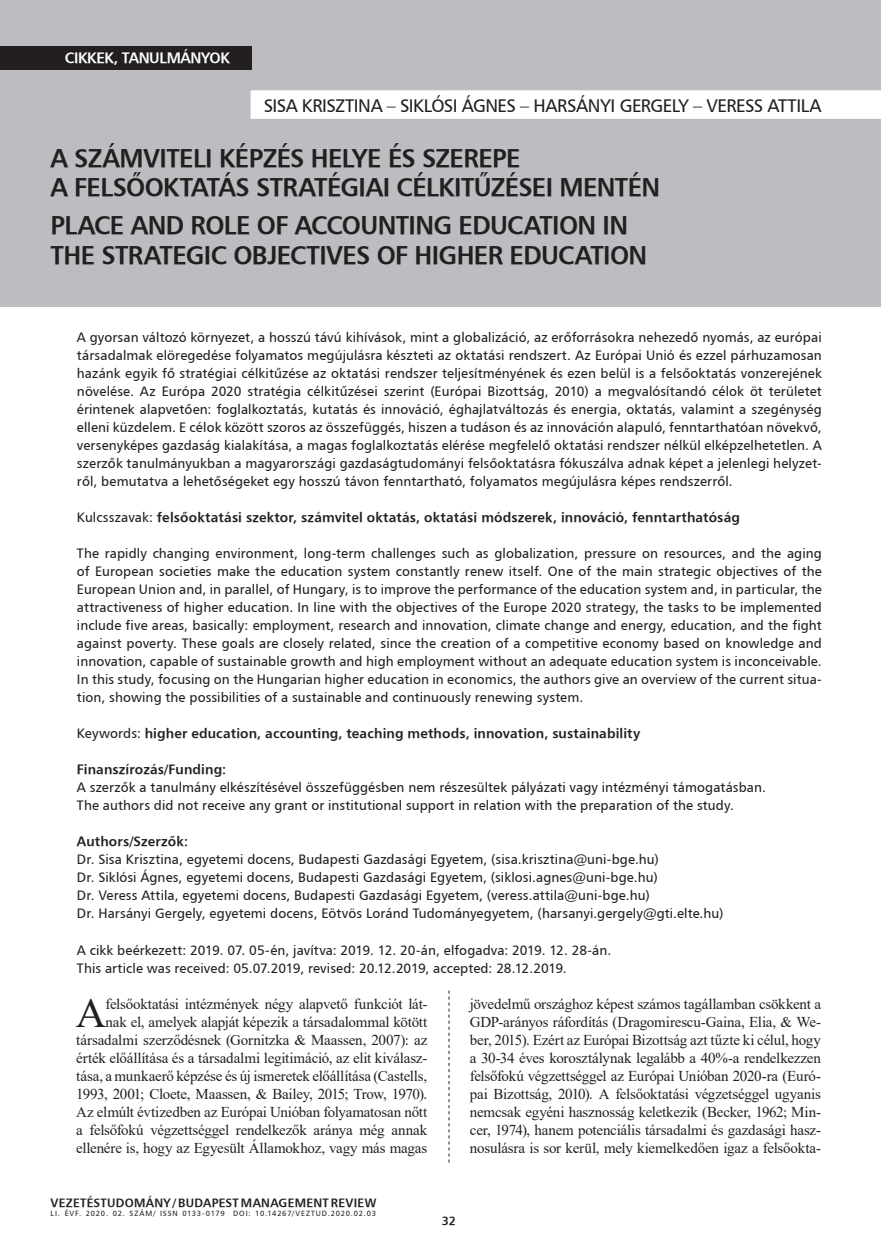
<style>
.page{position:relative;width:881px;height:1255px;background:#fff}
.page>*{position:absolute;margin:0;border:0;box-sizing:border-box;transform-origin:0 0}
.Iniciálé{font:42.15px "Times New Roman";color:#231f20}
.kenyérszöveg_behúzás{font:25.5px/29.2px "H Humanist 777 BT Bold";letter-spacing:-.025em;color:#231f20}
.kenyérszöveg_behúzás-2{font:18px "H Humanist 777 BT";letter-spacing:-.03em;color:#231f20}
.Iniciálé-2{font:15px/18px "Times New Roman";letter-spacing:-.015em;color:#231f20;text-align:right}
.t1{font:15px "H Humanist 777 BT Bold";letter-spacing:-.025em;color:#fff}
.Kezdő_oldal_bevezető{font:13.5px/18px "H Humanist 777 BT";letter-spacing:.005em;color:#231f20;text-align:justify}
.Kezdő_oldal_bevezető-2{font:13.5px "H Humanist 777 BT Bold";letter-spacing:.01em;color:#231f20}
.t2{font:12px "H Humanist 777 BT Bold";letter-spacing:.02em;color:#231f20}
.t3{font:7.5px "H Humanist 777 BT";letter-spacing:.1em;color:#231f20}
.s1{font-family:"H Humanist 777 BT"}
</style>
<div class="page">
<svg style="left:448px;top:990px;width:1px;height:172px"></svg>
<div style="left:0;top:0;width:880px;height:306px;background:#bcbdc0"></div>
<div style="left:0;top:46px;width:251px;height:23px;background:#231f20"></div>
<div style="left:250px;top:90px;width:630px;height:29px;background:#fff"></div>
<p class="t1" style="left:65px;top:49px;width:166px">CIKKEK, TANULMÁNYOK</p>
<p class="kenyérszöveg_behúzás-2" style="left:264px;top:94px;width:559px">SISA KRISZTINA – SIKLÓSI ÁGNES – HARSÁNYI GERGELY – VERESS ATTILA</p>
<p class="kenyérszöveg_behúzás" style="left:51px;top:143px;width:611px">A SZÁMVITELI KÉPZÉS HELYE ÉS SZEREPE<br>A FELSŐOKTATÁS STRATÉGIAI CÉLKITŰZÉSEI MENTÉN</p>
<p class="kenyérszöveg_behúzás" style="left:51px;top:210px;width:598px">PLACE AND ROLE OF ACCOUNTING EDUCATION IN<br>THE STRATEGIC OBJECTIVES OF HIGHER EDUCATION</p>
<p class="Kezdő_oldal_bevezető" style="left:77px;top:328px;width:746px">A gyorsan változó környezet, a hosszú távú kihívások, mint a globalizáció, az erőforrásokra nehezedő nyomás, az európai társadalmak elöregedése folyamatos megújulásra készteti az oktatási rendszert. Az Európai Unió és ezzel párhuzamosan hazánk egyik fő stratégiai célkitűzése az oktatási rendszer teljesítményének és ezen belül is a felsőoktatás vonzerejének növelése. Az Európa 2020 stratégia célkitűzései szerint (Európai Bizottság, 2010) a megvalósítandó célok öt területet érintenek alapvetően: foglalkoztatás, kutatás és innováció, éghajlatváltozás és energia, oktatás, valamint a szegénység elleni küzdelem. E célok között szoros az összefüggés, hiszen a tudáson és az innováción alapuló, fenntarthatóan növekvő, versenyképes gazdaság kialakítása, a magas foglalkoztatás elérése megfelelő oktatási rendszer nélkül elképzelhetetlen. A szerzők tanulmányukban a magyarországi gazdaságtudományi felsőoktatásra fókuszálva adnak képet a jelenlegi helyzet&shy;ről, bemutatva a lehetőségeket egy hosszú távon fenntartható, folyamatos megújulásra képes rendszerről.</p>
<p class="Kezdő_oldal_bevezető-2" style="left:77px;top:509px;width:664px"><span class="s1">Kulcsszavak:</span> felsőoktatási szektor, számvitel oktatás, oktatási módszerek, innováció, fenntarthatóság</p>
<p class="Kezdő_oldal_bevezető" style="left:77px;top:544px;width:746px">The rapidly changing environment, long-term challenges such as globalization, pressure on resources, and the aging of European societies make the education system constantly renew itself. One of the main strategic objectives of the European Union and, in parallel, of Hungary, is to improve the performance of the education system and, in particular, the attractiveness of higher education. In line with the objectives of the Europe 2020 strategy, the tasks to be implemented include five areas, basically: employment, research and innovation, climate change and energy, education, and the fight against poverty. These goals are closely related, since the creation of a competitive economy based on knowledge and innovation, capable of sustainable growth and high employment without an adequate education system is inconceivable.<br>In this study, focusing on the Hungarian higher education in economics, the authors give an overview of the current situa&shy;tion, showing the possibilities of a sustainable and continuously renewing system.</p>
<p class="Kezdő_oldal_bevezető-2" style="left:77px;top:725px;width:564px"><span class="s1">Keywords:</span> higher education, accounting, teaching methods, innovation, sustainability</p>
<p class="Kezdő_oldal_bevezető-2" style="left:77px;top:761px;width:151px">Finanszírozás/Funding:</p>
<p class="Kezdő_oldal_bevezető" style="left:77px;top:778px;width:690px">A szerzők a tanulmány elkészítésével összefüggésben nem részesültek pályázati vagy intézményi támogatásban.</p>
<p class="Kezdő_oldal_bevezető" style="left:77px;top:796px;width:658px">The authors did not receive any grant or institutional support in relation with the preparation of the study.</p>
<p class="Kezdő_oldal_bevezető-2" style="left:77px;top:833px;width:112px">Authors/Szerzők:</p>
<p class="Kezdő_oldal_bevezető" style="left:77px;top:850px;width:583px">Dr. Sisa Krisztina, egyetemi docens, Budapesti Gazdasági Egyetem, (sisa.krisztina@uni-bge.hu)</p>
<p class="Kezdő_oldal_bevezető" style="left:77px;top:868px;width:582px">Dr. Siklósi Ágnes, egyetemi docens, Budapesti Gazdasági Egyetem, (siklosi.agnes@uni-bge.hu)</p>
<p class="Kezdő_oldal_bevezető" style="left:77px;top:886px;width:574px">Dr. Veress Attila, egyetemi docens, Budapesti Gazdasági Egyetem, (veress.attila@uni-bge.hu)</p>
<p class="Kezdő_oldal_bevezető" style="left:77px;top:904px;width:647px">Dr. Harsányi Gergely, egyetemi docens, Eötvös Loránd Tudományegyetem, (harsanyi.gergely@gti.elte.hu)</p>
<p class="Kezdő_oldal_bevezető" style="left:77px;top:940px;width:535px">A cikk beérkezett: 2019. 07. 05-én, javítva: 2019. 12. 20-án, elfogadva: 2019. 12. 28-án.</p>
<p class="Kezdő_oldal_bevezető" style="left:77px;top:958px;width:491px">This article was received: 05.07.2019, revised: 20.12.2019, accepted: 28.12.2019.</p>
<p class="Iniciálé-2" style="left:76px;top:994px;width:352px">felsőoktatási intézmények négy alapvető funkciót lát-<br>nak el, amelyek alapját képezik a társadalommal kötött társadalmi szerződésnek (Gornitzka &amp; Maassen, 2007): az érték előállítása és a társadalmi legitimáció, az elit kiválasz&shy;tása, a munkaerő képzése és új ismeretek előállítása (Castells, 1993, 2001; Cloete, Maassen, &amp; Bailey, 2015; Trow, 1970).<br>Az elmúlt évtizedben az Európai Unióban folyamatosan nőtt a felsőfokú végzettséggel rendelkezők aránya még annak ellenére is, hogy az Egyesült Államokhoz, vagy más magas</p>
<p class="Iniciálé-2" style="left:469px;top:994px;width:352px;text-align:justify">jövedelmű országhoz képest számos tagállamban csökkent a GDP-arányos ráfordítás (Dragomirescu-Gaina, Elia, &amp; We&shy;ber, 2015). Ezért az Európai Bizottság azt tűzte ki célul, hogy a 30-34 éves korosztálynak legalább a 40%-a rendelkezzen felsőfokú végzettséggel az Európai Unióban 2020-ra (Euró&shy;pai Bizottság, 2010). A felsőoktatási végzetséggel ugyanis nemcsak egyéni hasznosság keletkezik (Becker, 1962; Min&shy;cer, 1974), hanem potenciális társadalmi és gazdasági hasz&shy;nosulásra is sor kerül, mely kiemelkedően igaz a felsőokta-</p>
<p class="Iniciálé" style="left:76px;top:982px;width:32px">A</p>
<p class="t2" style="left:51px;top:1194px;width:327px">VEZETÉSTUDOMÁNY / BUDAPEST MANAGEMENT REVIEW</p>
<p class="t3" style="left:51px;top:1208px;width:327px">LI. ÉVF. 2020. 02. SZÁM/ ISSN 0133-0179 DOI: 10.14267/VEZTUD.2020.02.03</p>
<p class="t2" style="left:442px;top:1212px;width:16px">32</p>
</div>
